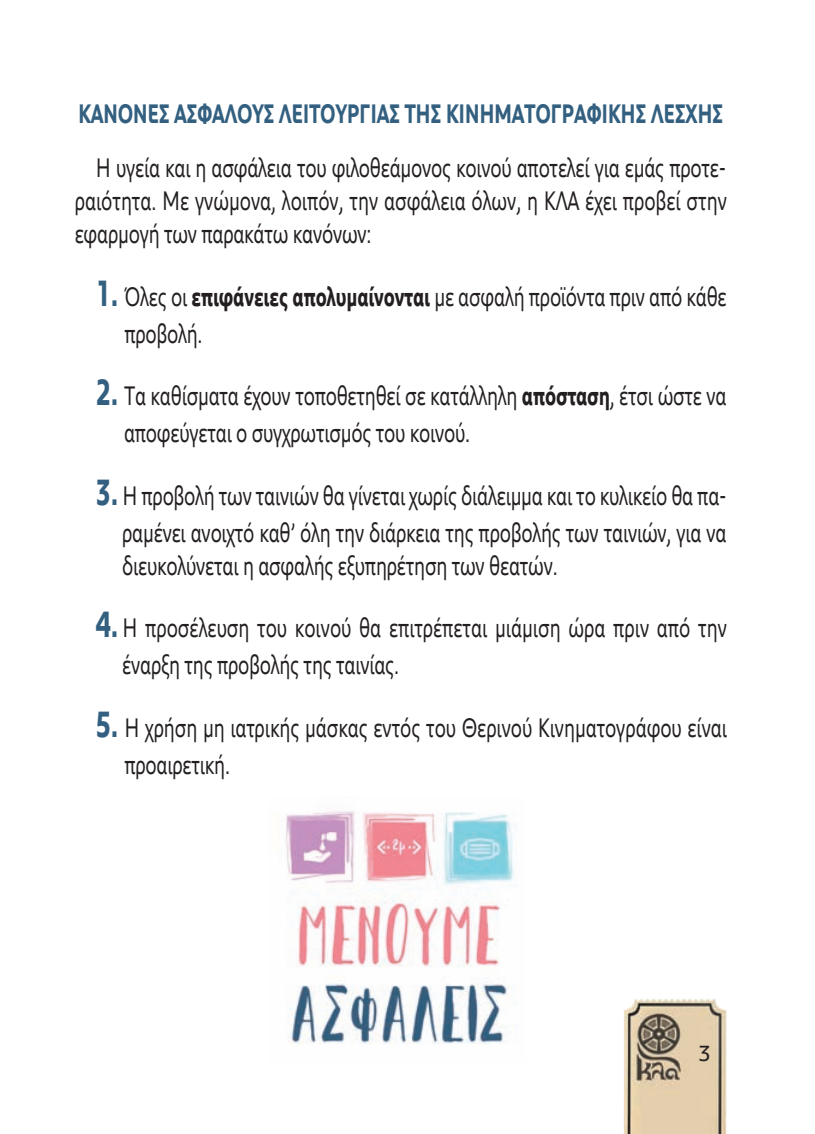
<style>
.page{position:relative;width:815px;height:1134px;background:#fff}
.page>*{position:absolute;margin:0;border:0;box-sizing:border-box;transform-origin:0 0}
.t1{font:27.5px/37px "Peugeot";letter-spacing:-.015em;color:#231f20;scale:.7 1}
.t2{font:700 27.5px "Peugeot";letter-spacing:-.025em;color:#336080;scale:.7 1}
.t3{font:22.5px "Peugeot";color:#231f20}
.s1{font-weight:700;font-size:37.5px;color:#336080}
.s2{font-weight:700}
</style>
<div class="page">
<img style="left:624px;top:999px;width:103px;height:135px">
<img style="left:286px;top:811px;width:230px;height:233px">
<p class="t2" style="left:78px;top:104px;width:923px">ΚΑΝΟΝΕΣ ΑΣΦΑΛΟΥΣ ΛΕΙΤΟΥΡΓΙΑΣ ΤΗΣ ΚΙΝΗΜΑΤΟΓΡΑΦΙΚΗΣ ΛΕΣΧΗΣ</p>
<p class="t1" style="left:75px;top:154px;width:933px;line-height:33px;text-align:justify;text-indent:21px">Η υγεία και η ασφάλεια του φιλοθεάμονος κοινού αποτελεί για εμάς προτε&shy;ραιότητα. Με γνώμονα, λοιπόν, την ασφάλεια όλων, η ΚΛΑ έχει προβεί στην εφαρμογή των παρακάτω κανόνων:</p>
<p class="t1" style="left:124px;top:281px;width:862px;text-indent:-28px"><span class="s1">1.</span> Όλες οι <span class="s2">επιφάνειες απολυμαίνονται</span> με ασφαλή προϊόντα πριν από κάθε προβολή.</p>
<p class="t1" style="left:124px;top:380px;width:862px;text-indent:-28px"><span class="s1">2.</span> Τα καθίσματα έχουν τοποθετηθεί σε κατάλληλη <span class="s2">απόσταση</span>, έτσι ώστε να αποφεύγεται ο συγχρωτισμός του κοινού.</p>
<p class="t1" style="left:96px;top:480px;width:903px;text-align:right"><span class="s1">3.</span> Η προβολή των ταινιών θα γίνεται χωρίς διάλειμμα και το κυλικείο θα πα&shy;ραμένει ανοιχτό καθ’ όλη την διάρκεια της προβολής των ταινιών, για να</p>
<p class="t1" style="left:122px;top:550px;width:624px">διευκολύνεται η ασφαλής εξυπηρέτηση των θεατών.</p>
<p class="t1" style="left:122px;top:612px;width:865px;text-indent:-26px"><span class="s1">4.</span> Η προσέλευση του κοινού θα επιτρέπεται μιάμιση ώρα πριν από την έναρξη της προβολής της ταινίας.</p>
<p class="t1" style="left:124px;top:712px;width:863px;text-indent:-28px"><span class="s1">5.</span> Η χρήση μη ιατρικής μάσκας εντός του Θερινού Κινηματογράφου είναι προαιρετική.</p>
<p class="t3" style="left:698px;top:1046px;width:15px">3</p>
</div>
